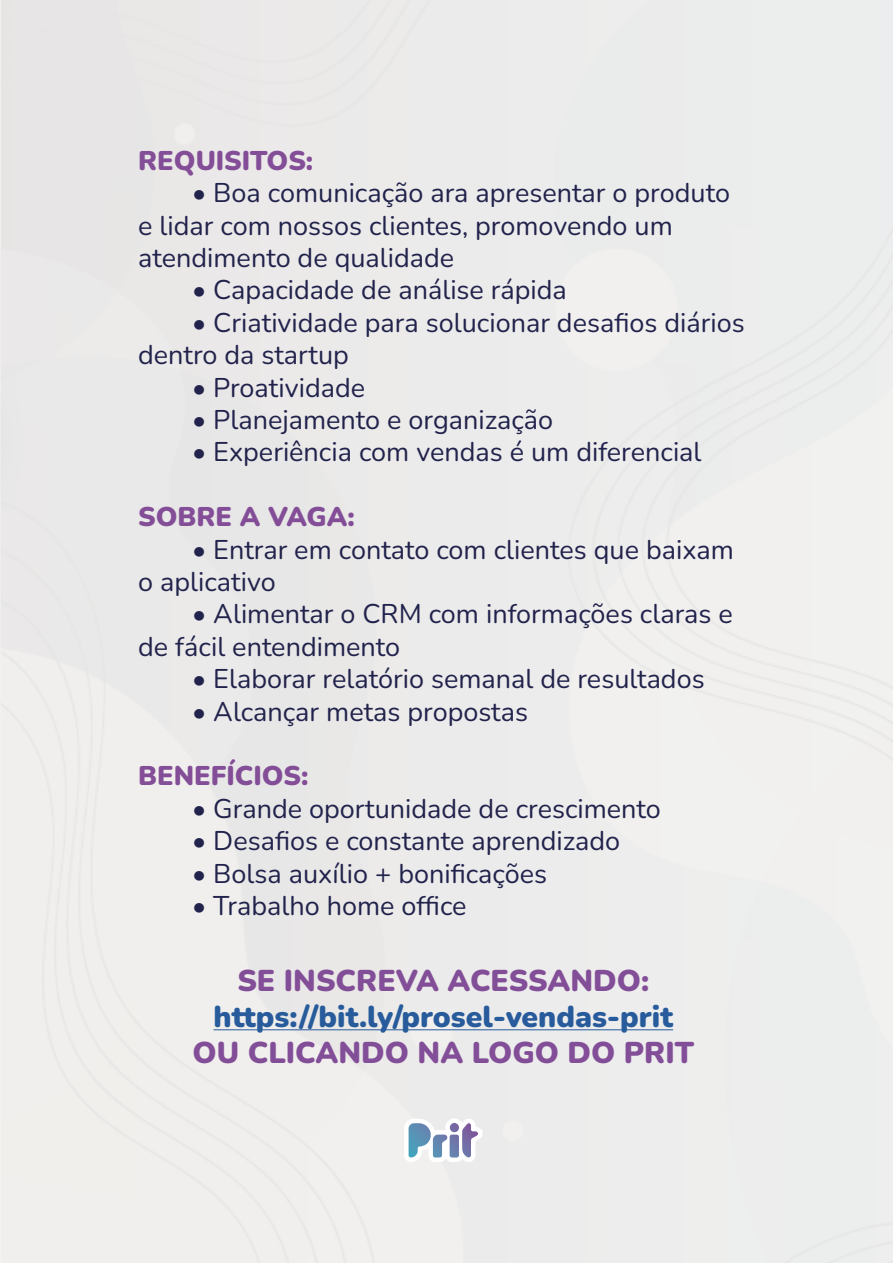
<style>
.page{position:relative;width:893px;height:1263px;background:#fff}
.page>*{position:absolute;margin:0;border:0;box-sizing:border-box;transform-origin:0 0}
.t1{font:900 30px "Nunito";color:#834e98}
.t2{font:900 30px "Nunito";color:#275b9b}
.t3{font:27px/32.4px "Nunito";color:#22234c}
.t4{font:900 27px "Nunito";color:#834e97}
</style>
<div class="page">
<hr style="left:213px;top:1029px;width:460px;height:1px;background:#275b9b">
<svg style="left:397px;top:1110px;width:93px;height:57px"></svg>
<p class="t4" style="left:138px;top:142px;width:177px">REQUISITOS:</p>
<p class="t3" style="left:138px;top:176px;width:593px;text-indent:54px">• Boa comunicação ara apresentar o produto e lidar com nossos clientes, promovendo um atendimento de qualidade</p>
<p class="t3" style="left:192px;top:273px;width:376px">• Capacidade de análise rápida</p>
<p class="t3" style="left:138px;top:305px;width:608px;text-indent:54px">• Criatividade para solucionar desafios diários dentro da startup</p>
<p class="t3" style="left:192px;top:370px;width:174px">• Proatividade</p>
<p class="t3" style="left:192px;top:402px;width:363px">• Planejamento e organização</p>
<p class="t3" style="left:192px;top:435px;width:511px">• Experiência com vendas é um diferencial</p>
<p class="t4" style="left:138px;top:498px;width:218px">SOBRE A VAGA:</p>
<p class="t3" style="left:138px;top:532px;width:597px;text-indent:54px">• Entrar em contato com clientes que baixam o aplicativo</p>
<p class="t3" style="left:138px;top:597px;width:596px;text-indent:54px">• Alimentar o CRM com informações claras e de fácil entendimento</p>
<p class="t3" style="left:192px;top:662px;width:514px">• Elaborar relatório semanal de resultados</p>
<p class="t3" style="left:192px;top:694px;width:337px">• Alcançar metas propostas</p>
<p class="t4" style="left:138px;top:757px;width:172px">BENEFÍCIOS:</p>
<p class="t3" style="left:192px;top:791px;width:470px">• Grande oportunidade de crescimento</p>
<p class="t3" style="left:192px;top:824px;width:430px">• Desafios e constante aprendizado</p>
<p class="t3" style="left:192px;top:856px;width:356px">• Bolsa auxílio + bonificações</p>
<p class="t3" style="left:192px;top:888px;width:276px">• Trabalho home office</p>
<p class="t1" style="left:237px;top:960px;width:413px">SE INSCREVA ACESSANDO:</p>
<p class="t2" style="left:213px;top:996px;width:461px">https://bit.ly/prosel-vendas-prit</p>
<p class="t1" style="left:193px;top:1032px;width:503px">OU CLICANDO NA LOGO DO PRIT</p>
</div>
